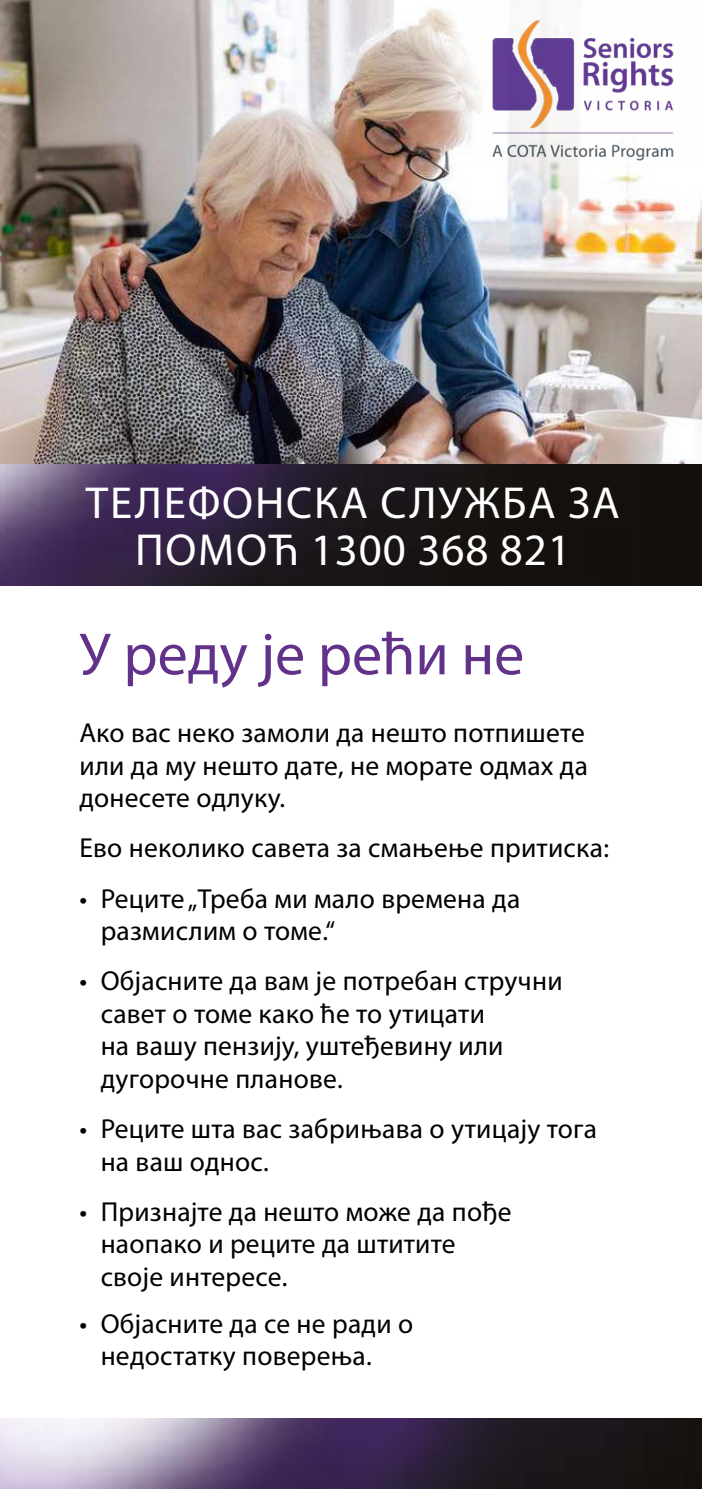
<style>
.page{position:relative;width:702px;height:1489px;background:#fff}
.page>*{position:absolute;margin:0;border:0;box-sizing:border-box;transform-origin:0 0}
.t1{font:60px "Myriad Pro";color:#62328a}
.t2{font:45px/47.5px "Myriad Pro";letter-spacing:.04em;color:#fff;text-align:center}
.t3{font:27.5px/32.5px "Myriad Pro";letter-spacing:.01em;color:#000}
</style>
<div class="page">
<img style="left:0;top:0;width:702px;height:464px">
<img style="left:463px;top:0;width:234px;height:168px">
<img style="left:0;top:464px;width:702px;height:121px">
<img style="left:0;top:1418px;width:702px;height:70px">
<h2 class="t2" style="left:86px;top:478px;width:535px">ТЕЛЕФОНСКА СЛУЖБА ЗА<br>ПОМОЋ 1300 368 821</h2>
<h1 class="t1" style="left:79px;top:617px;width:446px">У реду је рећи не</h1>
<p class="t3" style="left:79px;top:716px;width:510px;text-align:justify">Ако вас неко замоли да нешто потпишете или да му нешто дате, не морате одмах да донесете одлуку.</p>
<p class="t3" style="left:79px;top:831px;width:531px">Ево неколико савета за смањење притиска:</p>
<p class="t3" style="left:101px;top:881px;width:421px;text-indent:-21px">• Реците „Треба ми мало времена да размислим о томе.“</p>
<p class="t3" style="left:101px;top:964px;width:463px;text-indent:-21px">• Објасните да вам је потребан стручни савет о томе како ће то утицати<br>на вашу пензију, уштеђевину или дугорочне планове.</p>
<p class="t3" style="left:101px;top:1112px;width:497px;text-indent:-21px">• Реците шта вас забрињава о утицају тога на ваш однос.</p>
<p class="t3" style="left:101px;top:1194px;width:412px;text-indent:-21px">• Признајте да нешто може да пође наопако и реците да штитите своје интересе.</p>
<p class="t3" style="left:101px;top:1306px;width:314px;text-indent:-21px">• Објасните да се не ради о недостатку поверења.</p>
</div>
